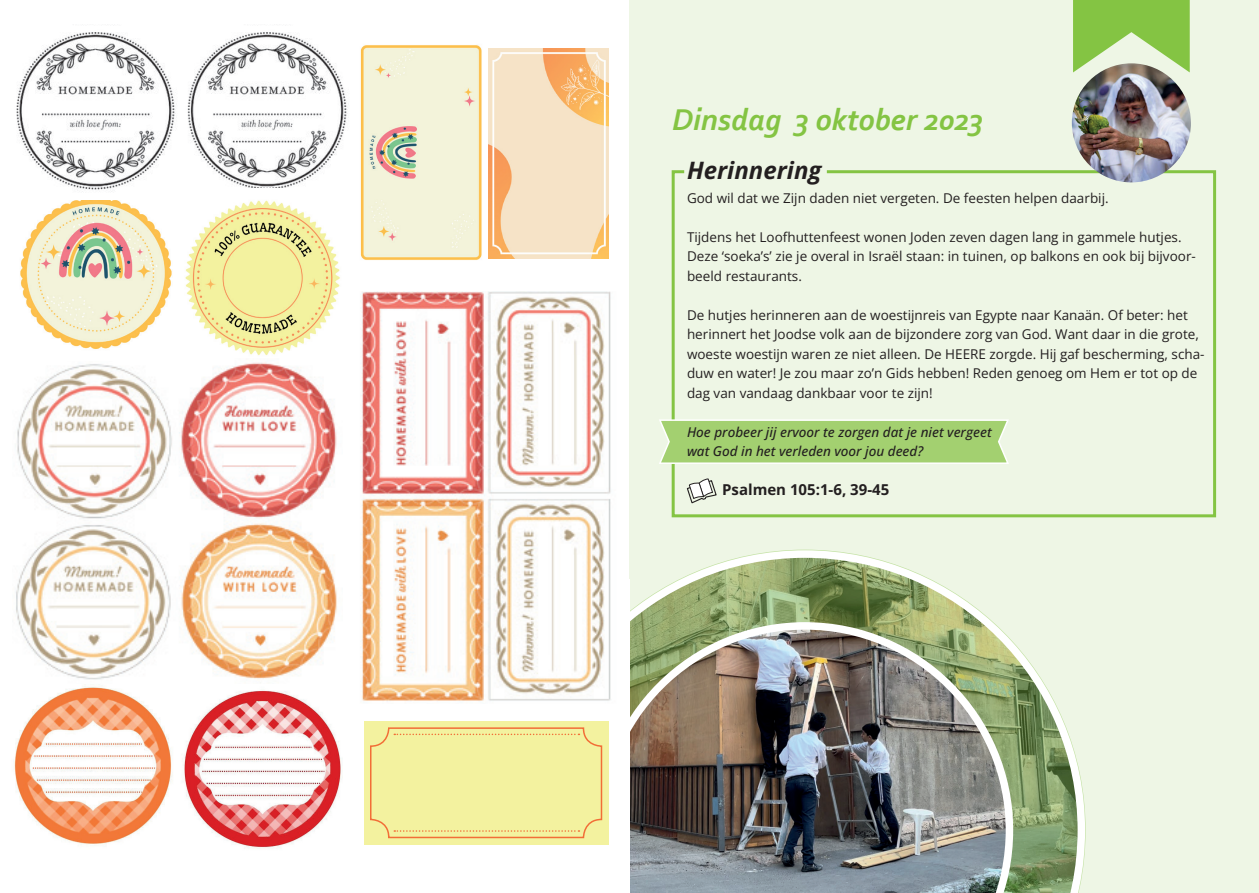
<style>
.page{position:relative;width:1259px;height:893px;background:#fff}
.page>*{position:absolute;margin:0;border:0;box-sizing:border-box;transform-origin:0 0}
.t1{font:italic 700 31.5px "Corbel";color:#84c443}
.t2{font:italic 700 24px "Open Sans";color:#231f20}
.t3{font:700 15px "Open Sans";color:#231f20}
.t4{font:13.5px/19.5px "Open Sans";color:#231f20}
.t5{font:italic 500 13.5px/19.5px "Open Sans";color:#231f20}
</style>
<div class="page">
<div style="left:629px;top:0;width:630px;height:893px;background:#eef6e5"></div>
<img style="left:16px;top:362px;width:321px;height:318px">
<img style="left:187px;top:32px;width:161px;height:156px">
<img style="left:14px;top:684px;width:159px;height:161px">
<img style="left:184px;top:690px;width:159px;height:159px">
<img style="left:20px;top:200px;width:152px;height:149px">
<img style="left:185px;top:200px;width:155px;height:156px">
<img style="left:488px;top:49px;width:120px;height:209px">
<img style="left:360px;top:45px;width:122px;height:215px">
<img style="left:16px;top:32px;width:160px;height:160px">
<svg style="left:671px;top:169px;width:546px;height:349px"></svg>
<svg style="left:686px;top:478px;width:31px;height:26px"></svg>
<svg style="left:659px;top:418px;width:351px;height:47px;background:#afd683"></svg>
<img style="left:1071px;top:63px;width:120px;height:119px;border-radius:60px">
<svg style="left:1073px;top:0;width:116px;height:72px"></svg>
<img style="left:521px;top:549px;width:565px;height:344px">
<div style="left:364px;top:721px;width:244px;height:123px;background:#f3f29f"></div>
<img style="left:360px;top:291px;width:259px;height:413px">
<div style="left:370px;top:727px;width:232px;height:111px;border:2px solid #f26e37;border-radius:18px"></div>
<svg style="left:394px;top:734px;width:185px;height:1px"></svg>
<svg style="left:394px;top:830px;width:185px;height:2px"></svg>
<h1 class="t1" style="left:672px;top:100px;width:313px">Dinsdag 3 oktober 2023</h1>
<h2 class="t2" style="left:687px;top:153px;width:136px">Herinnering</h2>
<p class="t4" style="left:687px;top:188px;width:423px">God wil dat we Zijn daden niet vergeten. De feesten helpen daarbij.</p>
<p class="t4" style="left:687px;top:227px;width:510px">Tijdens het Loofhuttenfeest wonen Joden zeven dagen lang in gammele hutjes.<br>Deze ‘soeka’s’ zie je overal in Israël staan: in tuinen, op balkons en ook bij bijvoor&shy;beeld restaurants.</p>
<p class="t4" style="left:687px;top:305px;width:519px">De hutjes herinneren aan de woestijnreis van Egypte naar Kanaän. Of beter: het herinnert het Joodse volk aan de bijzondere zorg van God. Want daar in die grote, woeste woestijn waren ze niet alleen. De HEERE zorgde. Hij gaf bescherming, scha&shy;duw en water! Je zou maar zo’n Gids hebben! Reden genoeg om Hem er tot op de dag van vandaag dankbaar voor te zijn!</p>
<p class="t5" style="left:687px;top:422px;width:306px">Hoe probeer jij ervoor te zorgen dat je niet vergeet wat God in het verleden voor jou deed?</p>
<p class="t3" style="left:722px;top:480px;width:169px">Psalmen 105:1-6, 39-45</p>
</div>
